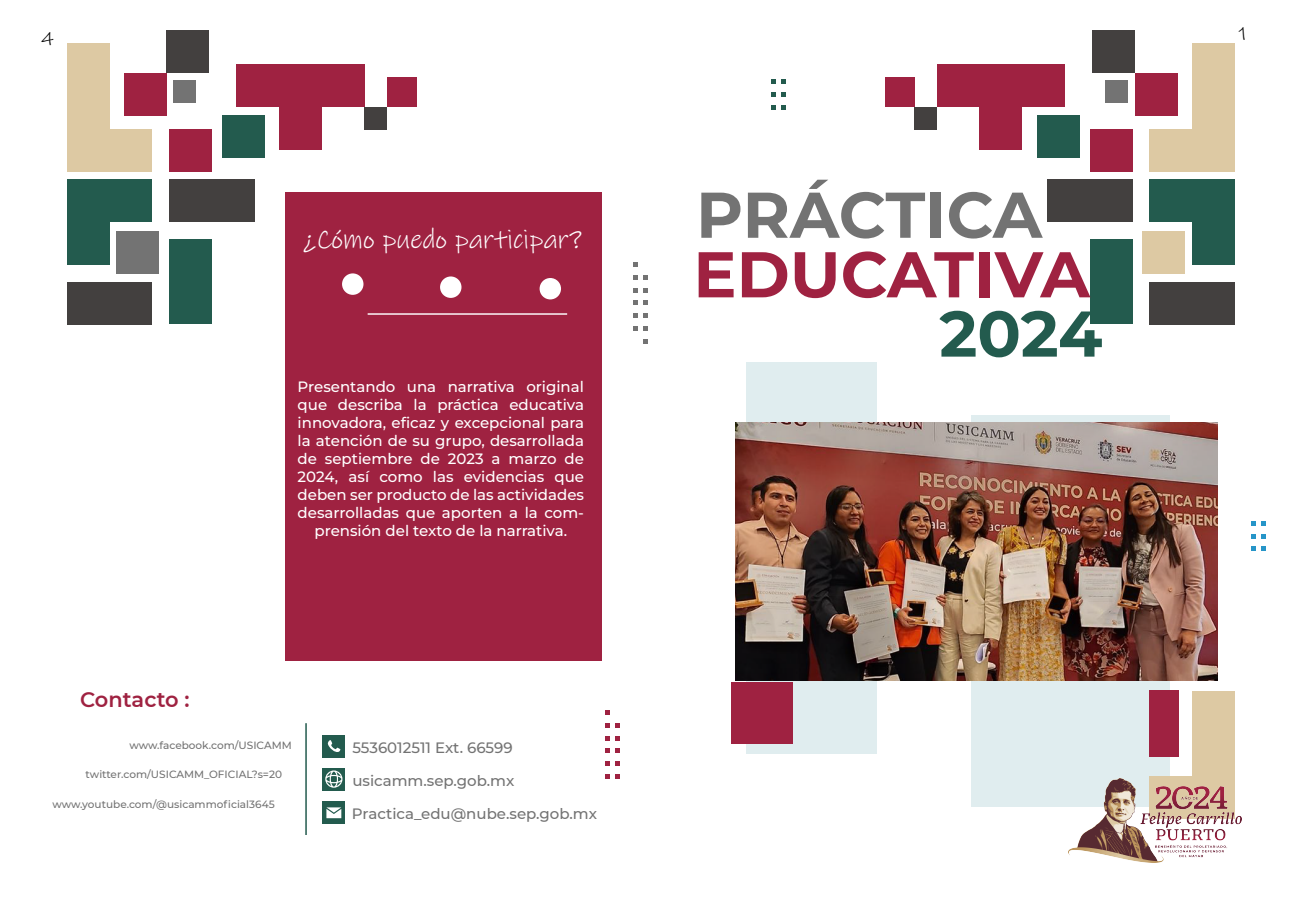
<style>
.page{position:relative;width:1289px;height:919px;background:#fff}
.page>*{position:absolute;margin:0;border:0;box-sizing:border-box;transform-origin:0 0}
.t1{font:700 64.5px "Montserrat";color:#9f2241}
.t2{font:700 64.5px "Montserrat";letter-spacing:-.005em;color:#737373}
.t3{font:700 64.5px "Montserrat";color:#235b4e}
.t4{font:27px "Ink Free";color:#fff}
.t5{font:600 20.85px "Montserrat";color:#9f2241}
.t6{font:18px "Ink Free";color:#000}
.t7{font:100 15px/18px "Montserrat";color:#fff;text-align:center}
.t8{font:500 15px "Montserrat";color:#737373}
.t9{font:500 10.5px "Montserrat";color:#737373}
</style>
<div class="page">
<svg style="left:644px;top:275px;width:4px;height:4px"></svg>
<svg style="left:644px;top:288px;width:4px;height:4px"></svg>
<svg style="left:644px;top:301px;width:4px;height:4px"></svg>
<svg style="left:644px;top:313px;width:4px;height:5px"></svg>
<svg style="left:644px;top:326px;width:4px;height:4px"></svg>
<svg style="left:644px;top:339px;width:4px;height:4px"></svg>
<svg style="left:633px;top:262px;width:5px;height:5px"></svg>
<svg style="left:633px;top:275px;width:5px;height:4px"></svg>
<svg style="left:633px;top:288px;width:5px;height:4px"></svg>
<svg style="left:633px;top:301px;width:5px;height:4px"></svg>
<svg style="left:633px;top:313px;width:5px;height:5px"></svg>
<svg style="left:633px;top:326px;width:5px;height:4px"></svg>
<svg style="left:771px;top:79px;width:15px;height:5px"></svg>
<svg style="left:771px;top:92px;width:15px;height:4px"></svg>
<svg style="left:771px;top:105px;width:15px;height:4px"></svg>
<svg style="left:1261px;top:521px;width:4px;height:4px"></svg>
<svg style="left:1261px;top:534px;width:4px;height:4px"></svg>
<svg style="left:1261px;top:546px;width:4px;height:5px"></svg>
<svg style="left:1251px;top:521px;width:4px;height:4px"></svg>
<svg style="left:1251px;top:534px;width:4px;height:4px"></svg>
<svg style="left:1251px;top:546px;width:4px;height:5px"></svg>
<svg style="left:615px;top:723px;width:4px;height:4px"></svg>
<svg style="left:615px;top:736px;width:4px;height:4px"></svg>
<svg style="left:615px;top:748px;width:4px;height:5px"></svg>
<svg style="left:615px;top:761px;width:4px;height:4px"></svg>
<svg style="left:615px;top:774px;width:4px;height:4px"></svg>
<svg style="left:605px;top:710px;width:4px;height:4px"></svg>
<svg style="left:605px;top:723px;width:4px;height:4px"></svg>
<svg style="left:605px;top:736px;width:4px;height:4px"></svg>
<svg style="left:605px;top:748px;width:4px;height:5px"></svg>
<svg style="left:605px;top:761px;width:4px;height:4px"></svg>
<svg style="left:605px;top:774px;width:4px;height:4px"></svg>
<div style="left:746px;top:362px;width:131px;height:391px;background:#e0edef"></div>
<div style="left:971px;top:415px;width:199px;height:391px;background:#e0edef"></div>
<div style="left:1142px;top:231px;width:43px;height:43px;background:#ddc9a3"></div>
<div style="left:1091px;top:30px;width:43px;height:43px;background:#43403f"></div>
<div style="left:1104px;top:80px;width:23px;height:23px;background:#737373"></div>
<div style="left:1089px;top:238px;width:43px;height:43px;background:#235b4e"></div>
<div style="left:1089px;top:281px;width:43px;height:43px;background:#235b4e"></div>
<div style="left:1036px;top:115px;width:43px;height:43px;background:#235b4e"></div>
<div style="left:1089px;top:129px;width:43px;height:42px;background:#9f2241"></div>
<div style="left:1134px;top:73px;width:43px;height:43px;background:#9f2241"></div>
<div style="left:731px;top:682px;width:61px;height:61px;background:#9f2241"></div>
<div style="left:884px;top:78px;width:30px;height:29px;background:#9f2241"></div>
<div style="left:1148px;top:690px;width:30px;height:66px;background:#9f2241"></div>
<div style="left:1089px;top:179px;width:43px;height:43px;background:#43403f"></div>
<div style="left:1046px;top:179px;width:43px;height:43px;background:#43403f"></div>
<div style="left:1191px;top:282px;width:43px;height:43px;background:#43403f"></div>
<div style="left:1148px;top:282px;width:43px;height:43px;background:#43403f"></div>
<div style="left:1191px;top:129px;width:43px;height:42px;background:#ddc9a3"></div>
<div style="left:1148px;top:129px;width:43px;height:42px;background:#ddc9a3"></div>
<div style="left:1191px;top:86px;width:43px;height:43px;background:#ddc9a3"></div>
<div style="left:1191px;top:43px;width:43px;height:43px;background:#ddc9a3"></div>
<div style="left:1191px;top:776px;width:43px;height:43px;background:#ddc9a3"></div>
<div style="left:1148px;top:776px;width:43px;height:43px;background:#ddc9a3"></div>
<div style="left:1191px;top:733px;width:43px;height:43px;background:#ddc9a3"></div>
<div style="left:1191px;top:690px;width:43px;height:43px;background:#ddc9a3"></div>
<div style="left:1191px;top:222px;width:43px;height:43px;background:#235b4e"></div>
<div style="left:1191px;top:179px;width:43px;height:43px;background:#235b4e"></div>
<div style="left:1148px;top:179px;width:43px;height:43px;background:#235b4e"></div>
<div style="left:979px;top:107px;width:43px;height:43px;background:#9f2241"></div>
<div style="left:979px;top:64px;width:43px;height:43px;background:#9f2241"></div>
<div style="left:936px;top:64px;width:43px;height:43px;background:#9f2241"></div>
<div style="left:914px;top:107px;width:22px;height:22px;background:#43403f"></div>
<div style="left:1022px;top:64px;width:43px;height:43px;background:#9f2241"></div>
<div style="left:116px;top:231px;width:43px;height:43px;background:#737373"></div>
<div style="left:166px;top:30px;width:43px;height:43px;background:#43403f"></div>
<div style="left:174px;top:80px;width:22px;height:23px;background:#737373"></div>
<div style="left:169px;top:238px;width:42px;height:43px;background:#235b4e"></div>
<div style="left:169px;top:281px;width:42px;height:43px;background:#235b4e"></div>
<div style="left:222px;top:115px;width:42px;height:43px;background:#235b4e"></div>
<div style="left:169px;top:129px;width:42px;height:42px;background:#9f2241"></div>
<div style="left:124px;top:73px;width:42px;height:43px;background:#9f2241"></div>
<div style="left:387px;top:78px;width:29px;height:29px;background:#9f2241"></div>
<div style="left:169px;top:179px;width:42px;height:43px;background:#43403f"></div>
<div style="left:211px;top:179px;width:43px;height:43px;background:#43403f"></div>
<div style="left:67px;top:282px;width:43px;height:43px;background:#43403f"></div>
<div style="left:110px;top:282px;width:42px;height:43px;background:#43403f"></div>
<div style="left:67px;top:129px;width:43px;height:42px;background:#ddc9a3"></div>
<div style="left:110px;top:129px;width:42px;height:42px;background:#ddc9a3"></div>
<div style="left:67px;top:86px;width:43px;height:43px;background:#ddc9a3"></div>
<div style="left:67px;top:43px;width:43px;height:43px;background:#ddc9a3"></div>
<div style="left:67px;top:222px;width:43px;height:43px;background:#235b4e"></div>
<div style="left:67px;top:179px;width:43px;height:43px;background:#235b4e"></div>
<div style="left:110px;top:179px;width:42px;height:43px;background:#235b4e"></div>
<div style="left:279px;top:107px;width:43px;height:43px;background:#9f2241"></div>
<div style="left:279px;top:64px;width:43px;height:43px;background:#9f2241"></div>
<div style="left:322px;top:64px;width:42px;height:43px;background:#9f2241"></div>
<div style="left:364px;top:107px;width:23px;height:22px;background:#43403f"></div>
<div style="left:236px;top:64px;width:43px;height:43px;background:#9f2241"></div>
<div style="left:285px;top:192px;width:317px;height:468px;background:#9f2241"></div>
<div style="left:322px;top:767px;width:23px;height:23px;background:#235b4e"></div>
<svg style="left:325px;top:770px;width:17px;height:17px"></svg>
<div style="left:322px;top:735px;width:23px;height:23px;background:#235b4e"></div>
<svg style="left:327px;top:740px;width:14px;height:12px"></svg>
<div style="left:322px;top:801px;width:23px;height:23px;background:#235b4e"></div>
<svg style="left:326px;top:807px;width:15px;height:11px"></svg>
<hr style="left:305px;top:723px;width:2px;height:111px;background:#235b4e">
<hr style="left:367px;top:313px;width:200px;height:2px;background:#fff">
<div style="left:342px;top:273px;width:21px;height:22px;background:#fff;border-radius:50%"></div>
<div style="left:440px;top:276px;width:21px;height:22px;background:#fff;border-radius:50%"></div>
<div style="left:539px;top:278px;width:22px;height:21px;background:#fff;border-radius:50%"></div>
<img style="left:1068px;top:778px;width:173px;height:84px">
<img style="left:735px;top:422px;width:482px;height:258px">
<p class="t6" style="left:41px;top:26px;width:14px">4</p>
<p class="t6" style="left:1238px;top:20px;width:9px">1</p>
<h2 class="t4" style="left:303px;top:222px;width:281px">¿Cómo puedo participar?</h2>
<h3 class="t5" style="left:80px;top:684px;width:111px">Contacto :</h3>
<p class="t7" style="left:297px;top:377px;width:288px">Presentando una narrativa original que describa la práctica educativa innovadora, eficaz y excepcional para la atención de su grupo, desarrollada de septiembre de 2023 a marzo de 2024, así como las evidencias que deben ser producto de las actividades desarrolladas que aporten a la com&shy;prensión del texto de la narrativa.</p>
<p class="t9" style="left:129px;top:737px;width:164px">www.facebook.com/USICAMM</p>
<p class="t9" style="left:86px;top:767px;width:198px">twitter.com/USICAMM_OFICIAL?s=20</p>
<p class="t9" style="left:52px;top:796px;width:224px">www.youtube.com/@usicammoficial3645</p>
<p class="t8" style="left:352px;top:737px;width:162px">5536012511 Ext. 66599</p>
<p class="t8" style="left:352px;top:770px;width:163px">usicamm.sep.gob.mx</p>
<p class="t8" style="left:352px;top:803px;width:246px">Practica_edu@nube.sep.gob.mx</p>
<h1 class="t2" style="left:696px;top:168px;width:348px">PRÁCTICA</h1>
<h1 class="t1" style="left:693px;top:228px;width:398px">EDUCATIVA</h1>
<h1 class="t3" style="left:939px;top:287px;width:165px">2024</h1>
</div>
